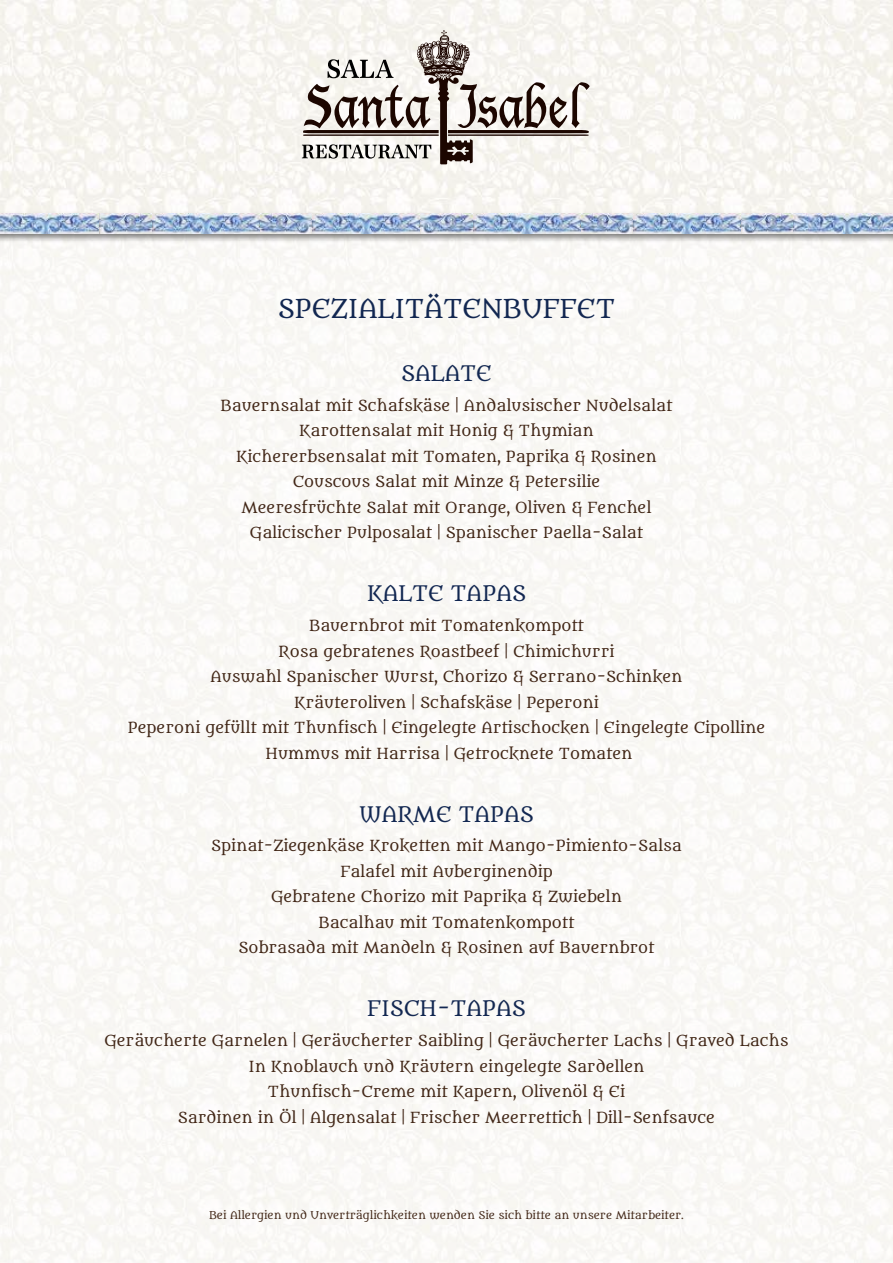
<style>
.page{position:relative;width:893px;height:1263px;background:#fff}
.page>*{position:absolute;margin:0;border:0;box-sizing:border-box;transform-origin:0 0}
.t1{font:25.5px "Metamorphous";color:#122751}
.t2{font:21px "Metamorphous";color:#122751}
.t3{font:15px/25.5px "Metamorphous";color:#412616;text-align:center}
.t4{font:10.5px "Metamorphous";color:#412616}
</style>
<div class="page">
<svg style="left:302px;top:30px;width:288px;height:134px"></svg>
<div style="left:0;top:224px;width:893px;height:1039px;background:#faf8f5"></div>
<div style="left:0;top:211px;width:893px;height:32px;background:#000;opacity:.5"></div>
<img style="left:0;top:214px;width:893px;height:20px">
<h1 class="t1" style="left:278px;top:293px;width:339px">SPEZIALITÄTENBUFFET</h1>
<h2 class="t2" style="left:401px;top:361px;width:92px">SALATE</h2>
<p class="t3" style="left:221px;top:393px;width:453px">Bauernsalat mit Schafskäse | Andalusischer Nudelsalat Karottensalat mit Honig &amp; Thymian<br>Kichererbsensalat mit Tomaten, Paprika &amp; Rosinen Couscous Salat mit Minze &amp; Petersilie<br>Meeresfrüchte Salat mit Orange, Oliven &amp; Fenchel Galicischer Pulposalat | Spanischer Paella-Salat</p>
<h2 class="t2" style="left:367px;top:581px;width:161px">KALTE TAPAS</h2>
<p class="t3" style="left:128px;top:613px;width:639px">Bauernbrot mit Tomatenkompott<br>Rosa gebratenes Roastbeef | Chimichurri<br>Auswahl Spanischer Wurst, Chorizo &amp; Serrano-Schinken<br>Kräuteroliven | Schafskäse | Peperoni<br>Peperoni gefüllt mit Thunfisch | Eingelegte Artischocken | Eingelegte Cipolline Hummus mit Harrisa | Getrocknete Tomaten</p>
<h2 class="t2" style="left:359px;top:801px;width:176px">WARME TAPAS</h2>
<p class="t3" style="left:211px;top:833px;width:472px">Spinat-Ziegenkäse Kroketten mit Mango-Pimiento-Salsa Falafel mit Auberginendip<br>Gebratene Chorizo mit Paprika &amp; Zwiebeln<br>Bacalhau mit Tomatenkompott<br>Sobrasada mit Mandeln &amp; Rosinen auf Bauernbrot</p>
<h2 class="t2" style="left:367px;top:996px;width:160px">FISCH-TAPAS</h2>
<p class="t3" style="left:104px;top:1028px;width:686px">Geräucherte Garnelen | Geräucherter Saibling | Geräucherter Lachs | Graved Lachs In Knoblauch und Kräutern eingelegte Sardellen<br>Thunfisch-Creme mit Kapern, Olivenöl &amp; Ei<br>Sardinen in Öl | Algensalat | Frischer Meerrettich | Dill-Senfsauce</p>
<p class="t4" style="left:209px;top:1209px;width:476px">Bei Allergien und Unverträglichkeiten wenden Sie sich bitte an unsere Mitarbeiter.</p>
</div>
